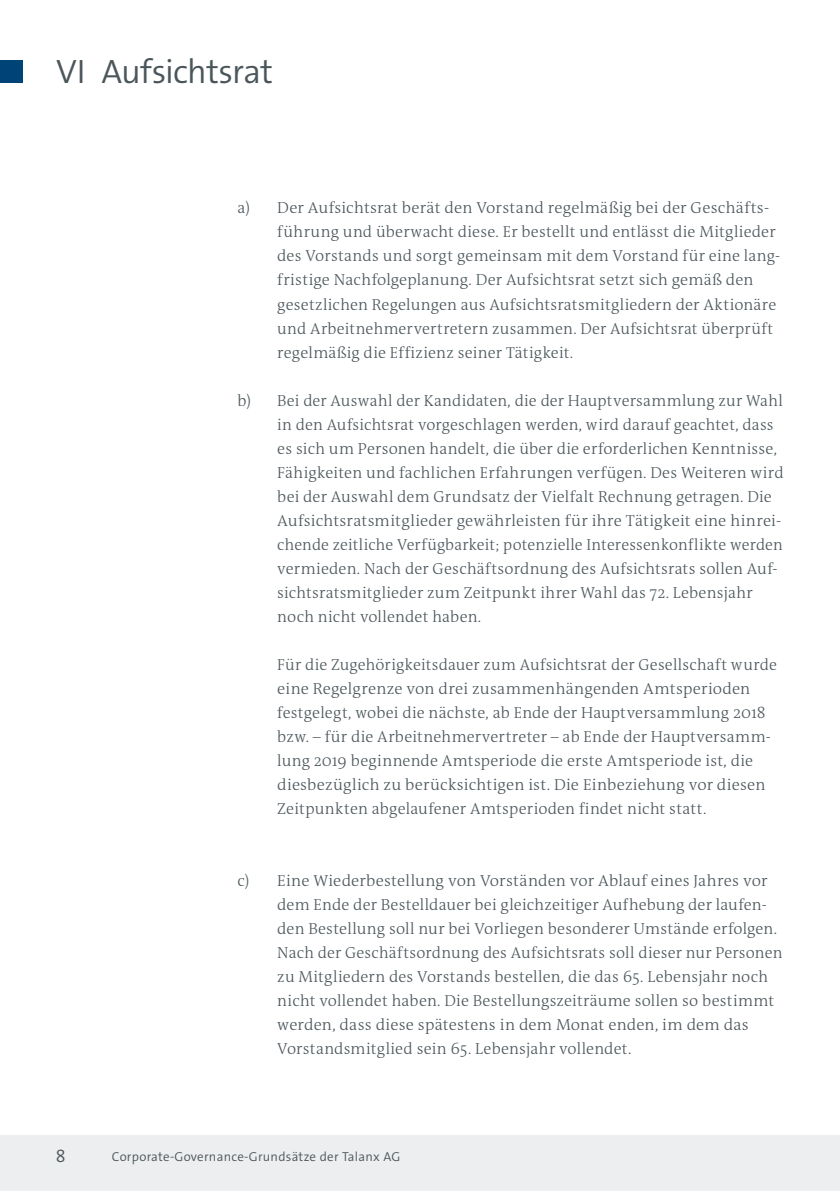
<style>
.page{position:relative;width:840px;height:1191px;background:#fff}
.page>*{position:absolute;margin:0;border:0;box-sizing:border-box;transform-origin:0 0}
.t1{font:34px "The Sans LP4 Se Lig";letter-spacing:-.02em;color:#4b565b}
.t2{font:18px "The Sans LP4 Se Lig";color:#4b565b}
.t3{font:300 16px/24px "The Antiqua B W3";letter-spacing:.01em;color:#4b565b}
.t4{font:13px "The Sans LP4 Se Lig";letter-spacing:.02em;color:#4b565b}
</style>
<div class="page">
<div style="left:0;top:1134px;width:839px;height:57px;background:#edeeef"></div>
<div style="left:0;top:60px;width:23px;height:23px;background:#004377"></div>
<h1 class="t1" style="left:56px;top:50px;width:218px">VI Aufsichtsrat</h1>
<p class="t3" style="left:277px;top:196px;width:504px;text-indent:-40px">a) Der Aufsichtsrat berät den Vorstand regelmäßig bei der Geschäfts&shy;führung und überwacht diese. Er bestellt und entlässt die Mitglieder des Vorstands und sorgt gemeinsam mit dem Vorstand für eine lang&shy;fristige Nachfolgeplanung. Der Aufsichtsrat setzt sich gemäß den gesetzlichen Regelungen aus Aufsichtsratsmitgliedern der Aktionäre und Arbeitnehmervertretern zusammen. Der Aufsichtsrat überprüft regelmäßig die Effizienz seiner Tätigkeit.</p>
<p class="t3" style="left:277px;top:388px;width:507px;text-indent:-40px">b) Bei der Auswahl der Kandidaten, die der Hauptversammlung zur Wahl in den Aufsichtsrat vorgeschlagen werden, wird darauf geachtet, dass es sich um Personen handelt, die über die erforderlichen Kenntnisse, Fähigkeiten und fachlichen Erfahrungen verfügen. Des Weiteren wird bei der Auswahl dem Grundsatz der Vielfalt Rechnung getragen. Die Aufsichtsratsmitglieder gewährleisten für ihre Tätigkeit eine hinrei&shy;chende zeitliche Verfügbarkeit; potenzielle Interessenkonflikte werden vermieden. Nach der Geschäftsordnung des Aufsichtsrats sollen Auf&shy;sichtsratsmitglieder zum Zeitpunkt ihrer Wahl das 72. Lebensjahr noch nicht vollendet haben.</p>
<p class="t3" style="left:277px;top:652px;width:501px">Für die Zugehörigkeitsdauer zum Aufsichtsrat der Gesellschaft wurde eine Regelgrenze von drei zusammenhängenden Amtsperioden festgelegt, wobei die nächste, ab Ende der Hauptversammlung 2018 bzw. – für die Arbeitnehmervertreter – ab Ende der Hauptversamm&shy;lung 2019 beginnende Amtsperiode die erste Amtsperiode ist, die diesbezüglich zu berücksichtigen ist. Die Einbeziehung vor diesen Zeitpunkten abgelaufener Amtsperioden findet nicht statt.</p>
<p class="t3" style="left:277px;top:868px;width:506px;text-indent:-40px">c) Eine Wiederbestellung von Vorständen vor Ablauf eines Jahres vor dem Ende der Bestelldauer bei gleichzeitiger Aufhebung der laufen&shy;den Bestellung soll nur bei Vorliegen besonderer Umstände erfolgen.<br>Nach der Geschäftsordnung des Aufsichtsrats soll dieser nur Personen zu Mitgliedern des Vorstands bestellen, die das 65. Lebensjahr noch nicht vollendet haben. Die Bestellungszeiträume sollen so bestimmt werden, dass diese spätestens in dem Monat enden, im dem das Vorstandsmitglied sein 65. Lebensjahr vollendet.</p>
<p class="t2" style="left:56px;top:1144px;width:11px">8</p>
<p class="t4" style="left:112px;top:1148px;width:290px">Corporate-Governance-Grundsätze der Talanx AG</p>
</div>
